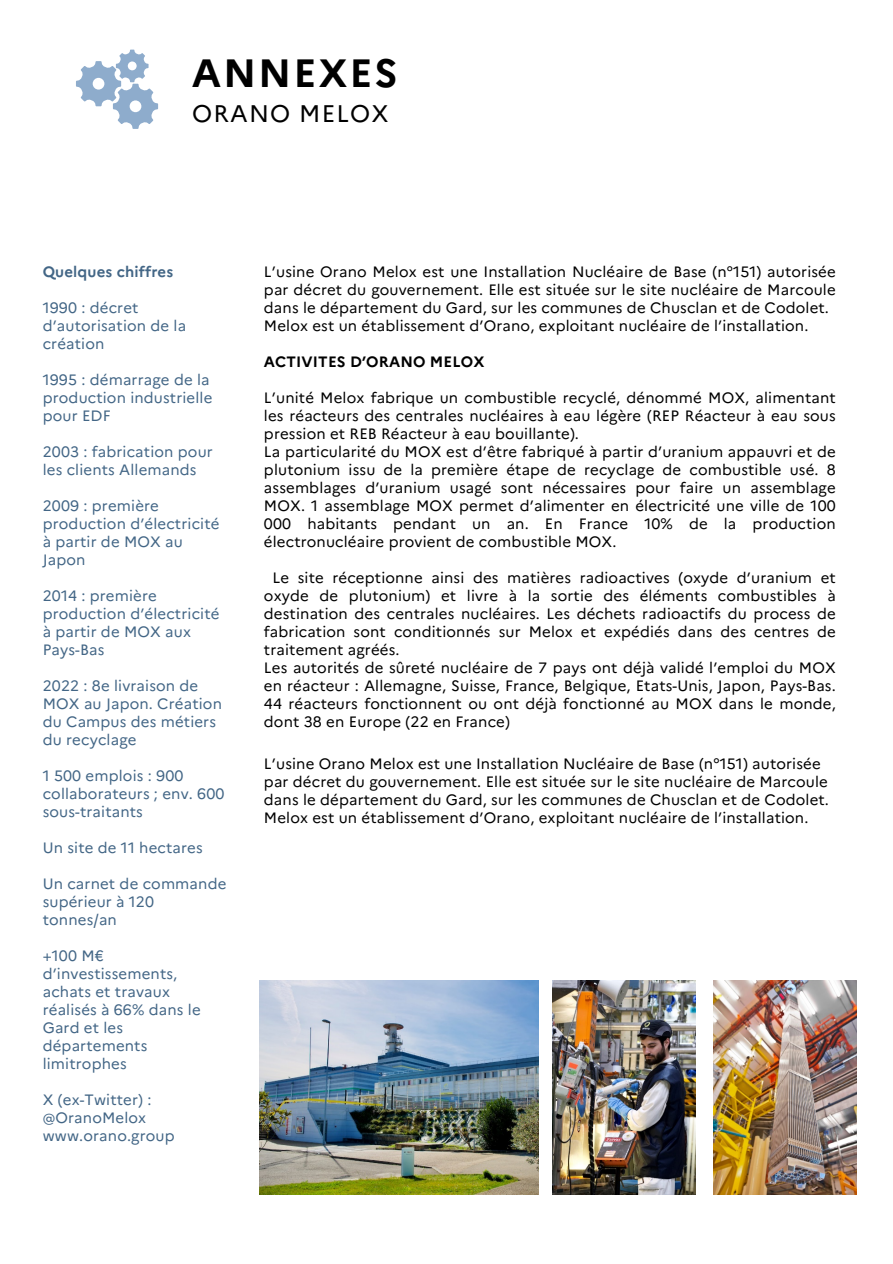
<style>
.page{position:relative;width:893px;height:1264px;background:#fff}
.page>*{position:absolute;margin:0;border:0;box-sizing:border-box;transform-origin:0 0}
.t1{font:700 39.45px "Marianne";letter-spacing:.05em;color:#000}
.t2{font:24px "Marianne";letter-spacing:.05em;color:#000}
.t3{font:15px/18px "Marianne";letter-spacing:.01em;color:#000;text-align:justify}
.t4{font:15px/18px "Marianne";letter-spacing:.01em;color:#436686}
.t5{font:700 15px "Marianne";letter-spacing:.01em;color:#000}
.t6{font:700 15px "Marianne";letter-spacing:.01em;color:#436686}
</style>
<div class="page">
<svg style="left:76px;top:50px;width:82px;height:79px"></svg>
<img style="left:260px;top:980px;width:278px;height:214px">
<img style="left:552px;top:980px;width:143px;height:214px">
<img style="left:713px;top:980px;width:143px;height:214px">
<p class="t1" style="left:192px;top:49px;width:207px">ANNEXES</p>
<p class="t2" style="left:192px;top:99px;width:198px">ORANO MELOX</p>
<p class="t6" style="left:43px;top:263px;width:132px">Quelques chiffres</p>
<p class="t4" style="left:43px;top:299px;width:145px">1990 : décret d’autorisation de la création</p>
<p class="t4" style="left:43px;top:371px;width:171px">1995 : démarrage de la production industrielle pour EDF</p>
<p class="t4" style="left:43px;top:443px;width:171px">2003 : fabrication pour les clients Allemands</p>
<p class="t4" style="left:43px;top:497px;width:178px">2009 : première production d’électricité à partir de MOX au<br>Japon</p>
<p class="t4" style="left:43px;top:586px;width:178px">2014 : première production d’électricité à partir de MOX aux<br>Pays-Bas</p>
<p class="t4" style="left:43px;top:676px;width:181px">2022 : 8e livraison de<br>MOX au Japon. Création du Campus des métiers du recyclage</p>
<p class="t4" style="left:43px;top:766px;width:183px">1 500 emplois : 900 collaborateurs ; env. 600 sous-traitants</p>
<p class="t4" style="left:43px;top:838px;width:161px">Un site de 11 hectares</p>
<p class="t4" style="left:43px;top:874px;width:185px">Un carnet de commande supérieur à 120 tonnes/an</p>
<p class="t4" style="left:43px;top:946px;width:159px">+100 M€ d’investissements, achats et travaux réalisés à 66% dans le<br>Gard et les départements limitrophes</p>
<p class="t4" style="left:43px;top:1090px;width:110px">X (ex-Twitter) : @OranoMelox</p>
<p class="t4" style="left:43px;top:1126px;width:133px">www.orano.group</p>
<p class="t3" style="left:264px;top:263px;width:573px">L’usine Orano Melox est une Installation Nucléaire de Base (n°151) autorisée par décret du gouvernement. Elle est située sur le site nucléaire de Marcoule dans le département du Gard, sur les communes de Chusclan et de Codolet.</p>
<p class="t3" style="left:264px;top:317px;width:546px">Melox est un établissement d’Orano, exploitant nucléaire de l’installation.</p>
<p class="t5" style="left:264px;top:353px;width:222px">ACTIVITES D’ORANO MELOX</p>
<p class="t3" style="left:264px;top:389px;width:573px">L’unité Melox fabrique un combustible recyclé, dénommé MOX, alimentant les réacteurs des centrales nucléaires à eau légère (REP Réacteur à eau sous pression et REB Réacteur à eau bouillante).</p>
<p class="t3" style="left:264px;top:443px;width:573px">La particularité du MOX est d’être fabriqué à partir d’uranium appauvri et de plutonium issu de la première étape de recyclage de combustible usé. 8 assemblages d’uranium usagé sont nécessaires pour faire un assemblage MOX. 1 assemblage MOX permet d’alimenter en électricité une ville de 100<br>000 habitants pendant un an. En France 10% de la production électronucléaire provient de combustible MOX.</p>
<p class="t3" style="left:264px;top:568px;width:573px;text-indent:8px">Le site réceptionne ainsi des matières radioactives (oxyde d’uranium et oxyde de plutonium) et livre à la sortie des éléments combustibles à destination des centrales nucléaires. Les déchets radioactifs du process de fabrication sont conditionnés sur Melox et expédiés dans des centres de traitement agréés.</p>
<p class="t3" style="left:264px;top:658px;width:573px">Les autorités de sûreté nucléaire de 7 pays ont déjà validé l’emploi du MOX en réacteur : Allemagne, Suisse, France, Belgique, Etats-Unis, Japon, Pays-Bas.<br>44 réacteurs fonctionnent ou ont déjà fonctionné au MOX dans le monde, dont 38 en Europe (22 en France)</p>
<p class="t3" style="left:264px;top:755px;width:566px;text-align:left">L’usine Orano Melox est une Installation Nucléaire de Base (n°151) autorisée par décret du gouvernement. Elle est située sur le site nucléaire de Marcoule dans le département du Gard, sur les communes de Chusclan et de Codolet.</p>
<p class="t3" style="left:264px;top:808px;width:546px">Melox est un établissement d’Orano, exploitant nucléaire de l’installation.</p>
</div>
